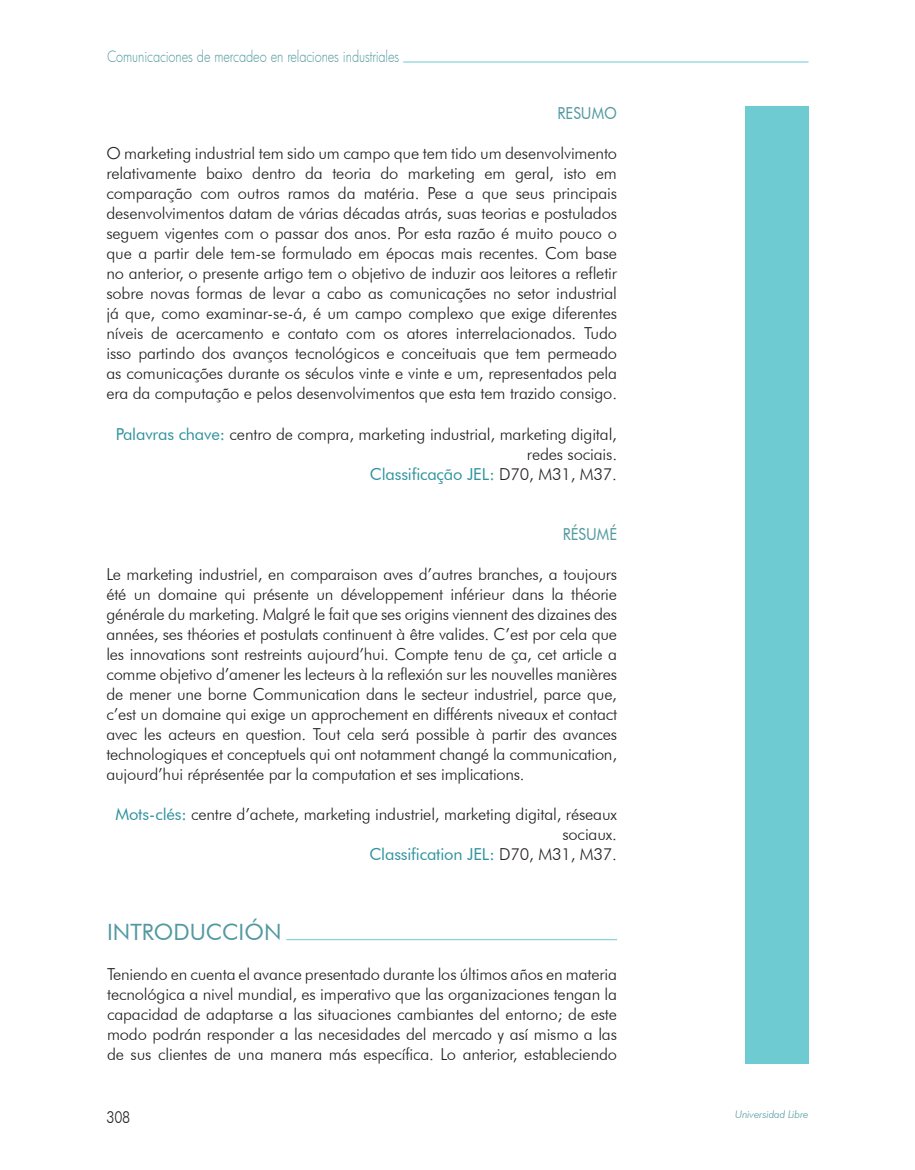
<style>
.page{position:relative;width:915px;height:1170px;background:#fff}
.page>*{position:absolute;margin:0;border:0;box-sizing:border-box;transform-origin:0 0}
.t1{font:22.5px "Futura BT";color:#5299a0}
.t2{font:300 16.5px/20.1px "Futura BT";letter-spacing:-.01em;color:#231f20;text-align:justify}
.t3{font:16.5px "Futura BT";color:#5299a0;scale:.9 1}
.t4{font:300 16.5px "Futura BT";letter-spacing:-.01em;color:#231f20;scale:.85 1}
.t5{font:300 15px "Futura";letter-spacing:-.01em;color:#5299a0;scale:.85 1}
.t6{font:italic 300 10.5px "Futura BT";letter-spacing:-.01em;color:#5299a0}
.s1{font-weight:400;color:#2f939d}
</style>
<div class="page">
<div style="left:744px;top:106px;width:64px;height:957px;background:#6fcbd2"></div>
<hr style="left:403px;top:62px;width:405px;height:1px;background:#6fcbd2">
<hr style="left:286px;top:939px;width:331px;height:1px;background:#6fcbd2">
<p class="t5" style="left:107px;top:46px;width:345px">Comunicaciones de mercadeo en relaciones industriales</p>
<p class="t3" style="left:557px;top:103px;width:67px">RESUMO</p>
<p class="t2" style="left:106px;top:143px;width:512px">o marketing industrial tem sido um campo que tem tido um desenvolvimento relativamente baixo dentro da teoria do marketing em geral, isto em comparação com outros ramos da matéria. Pese a que seus principais desenvolvimentos datam de várias décadas atrás, suas teorias e postulados seguem vigentes com o passar dos anos. Por esta razão é muito pouco o que a partir dele tem-se formulado em épocas mais recentes. Com base no anterior, o presente artigo tem o objetivo de induzir aos leitores a refletir sobre novas formas de levar a cabo as comunicações no setor industrial já que, como examinar-se-á, é um campo complexo que exige diferentes níveis de acercamento e contato com os atores interrelacionados. tudo isso partindo dos avanços tecnológicos e conceituais que tem permeado as comunicações durante os séculos vinte e vinte e um, representados pela era da computação e pelos desenvolvimentos que esta tem trazido consigo.</p>
<p class="t2" style="left:116px;top:423px;width:502px;text-align:right"><span class="s1">Palavras chave:</span> centro de compra, marketing industrial, marketing digital, redes sociais.<br><span class="s1">Classificação JEL:</span> d70, M31, M37.</p>
<p class="t3" style="left:562px;top:523px;width:62px">RÉSUMÉ</p>
<p class="t2" style="left:106px;top:563px;width:512px">le marketing industriel, en comparaison aves d’autres branches, a toujours été un domaine qui présente un développement inférieur dans la théorie générale du marketing. Malgré le fait que ses origins viennent des dizaines des années, ses théories et postulats continuent à être valides. C’est por cela que les innovations sont restreints aujourd’hui. Compte tenu de ça, cet article a comme objetivo d’amener les lecteurs à la reflexión sur les nouvelles manières de mener une borne Communication dans le secteur industriel, parce que, c’est un domaine qui exige un approchement en différents niveaux et contact avec les acteurs en question. tout cela será possible à partir des avances technologiques et conceptuels qui ont notamment changé la communication, aujourd’hui réprésentée par la computation et ses implications.</p>
<p class="t2" style="left:115px;top:804px;width:503px;text-align:right"><span class="s1">Mots-clés:</span> centre d’achete, marketing industriel, marketing digital, réseaux sociaux.<br><span class="s1">Classification JEL:</span> d70, M31, M37.</p>
<h1 class="t1" style="left:107px;top:918px;width:176px">INTRODUCCIóN</h1>
<p class="t2" style="left:107px;top:964px;width:511px">teniendo en cuenta el avance presentado durante los últimos años en materia tecnológica a nivel mundial, es imperativo que las organizaciones tengan la capacidad de adaptarse a las situaciones cambiantes del entorno; de este modo podrán responder a las necesidades del mercado y así mismo a las de sus clientes de una manera más específica. lo anterior, estableciendo</p>
<p class="t4" style="left:106px;top:1106px;width:30px">308</p>
<p class="t6" style="left:734px;top:1108px;width:75px">Universidad Libre</p>
</div>
